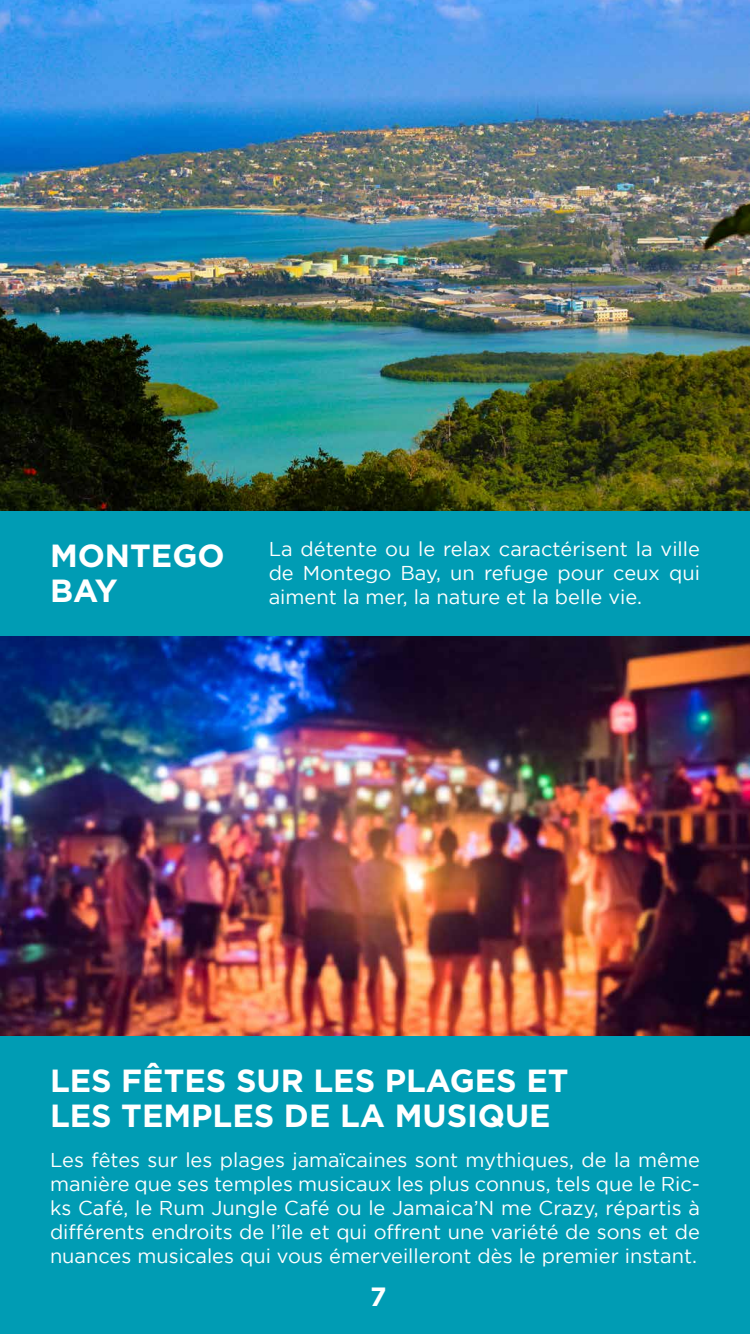
<style>
.page{position:relative;width:750px;height:1334px;background:#009cb4}
.page>*{position:absolute;margin:0;border:0;box-sizing:border-box;transform-origin:0 0}
.t1{font:700 32px/35px "Gotham HTF";color:#fff}
.t2{font:700 26.4px "Gotham HTF";color:#fff}
.t3{font:20px/24px "Gotham HTF";color:#fff;text-align:justify}
</style>
<div class="page">
<img style="left:0;top:637px;width:750px;height:398px">
<img style="left:0;top:0;width:750px;height:510px">
<h1 class="t1" style="left:50px;top:538px;width:176px">MONTEGO<br>BAY</h1>
<p class="t3" style="left:269px;top:537px;width:433px">La détente ou le relax caractérisent la ville de Montego Bay, un refuge pour ceux qui aiment la mer, la nature et la belle vie.</p>
<h1 class="t1" style="left:50px;top:1062px;width:520px">LES FÊTES SUR LES PLAGES ET<br>LES TEMPLES DE LA MUSIQUE</h1>
<p class="t3" style="left:50px;top:1148px;width:652px">Les fêtes sur les plages jamaïcaines sont mythiques, de la même manière que ses temples musicaux les plus connus, tels que le Ric&shy;ks Café, le Rum Jungle Café ou le Jamaica’N me Crazy, répartis à différents endroits de l’île et qui offrent une variété de sons et de nuances musicales qui vous émerveilleront dès le premier instant.</p>
<h2 class="t2" style="left:370px;top:1282px;width:18px">7</h2>
</div>
